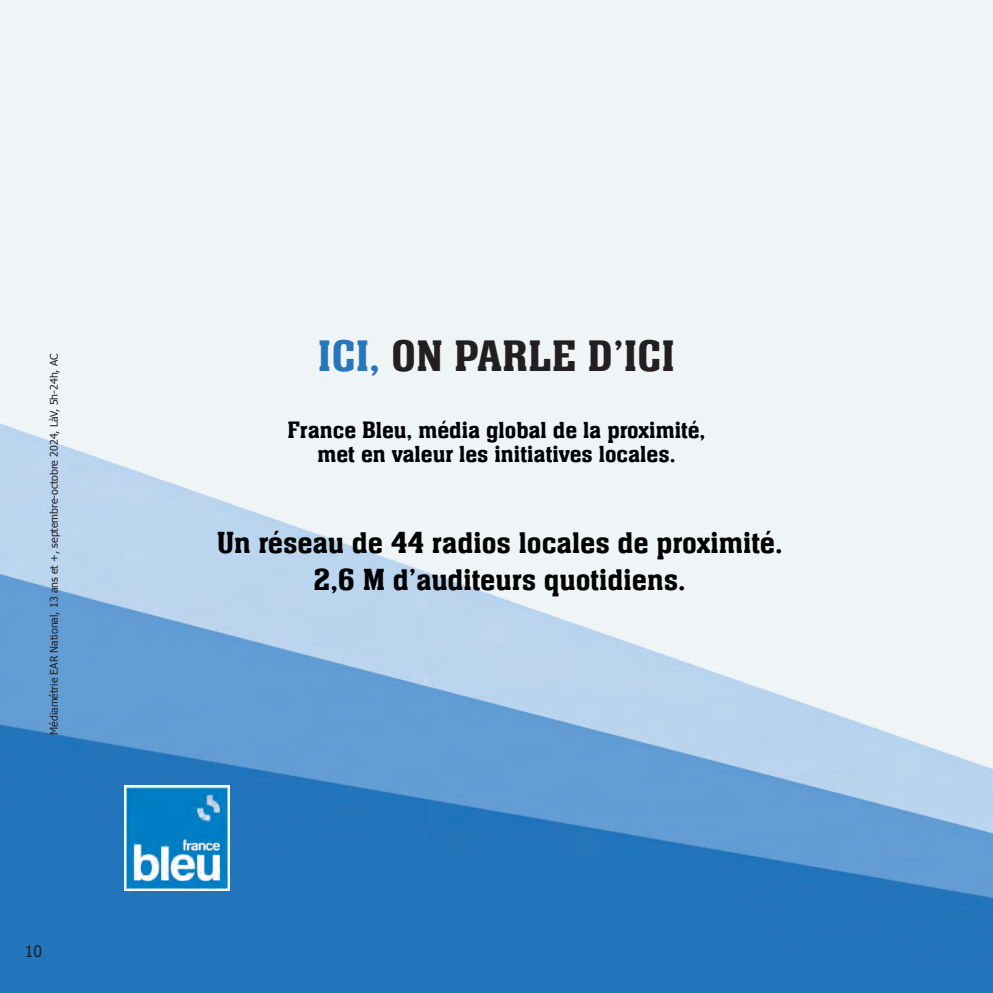
<style>
.page{position:relative;width:993px;height:993px;background:#fff}
.page>*{position:absolute;margin:0;border:0;box-sizing:border-box;transform-origin:0 0}
.t1{font:500 45.5px "Neue Aachen Pro";color:#231f20}
.t2{font:500 31.5px "Neue Aachen Pro";color:#000001}
.t3{font:500 24.5px "Neue Aachen Pro";color:#000002}
.t4{font:15.75px "Tahoma";color:#231f20}
.t5{font:10.5px "Tahoma";color:#231f20}
.s1{color:#2877bd}
</style>
<div class="page">
<img style="left:0;top:0;width:992px;height:992px">
<img style="left:124px;top:785px;width:105px;height:105px">
<p class="t5" style="left:47px;top:734px;width:383px;rotate:-90deg">Médiamétrie EAR National, 13 ans et +, septembre-octobre 2024, LàV, 5h-24h, AC</p>
<p class="t4" style="left:25px;top:940px;width:19px">10</p>
<p class="t1" style="left:318px;top:331px;width:358px"><span class="s1">ICI,</span> ON PARLE D’ICI</p>
<p class="t3" style="left:287px;top:416px;width:419px">France Bleu, média global de la proximité,</p>
<p class="t3" style="left:317px;top:441px;width:359px">met en valeur les initiatives locales.</p>
<p class="t2" style="left:217px;top:525px;width:567px">Un réseau de 44 radios locales de proximité.</p>
<p class="t2" style="left:313px;top:562px;width:373px">2,6 M d’auditeurs quotidiens.</p>
</div>
